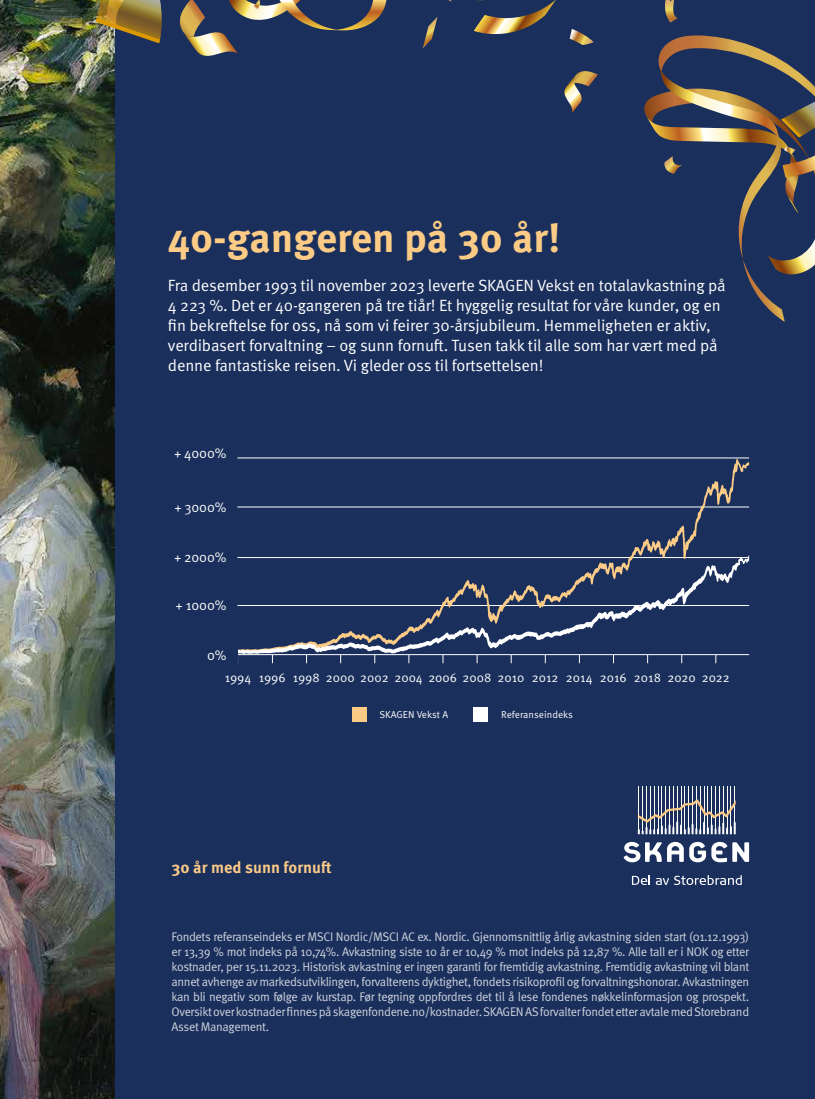
<style>
.page{position:relative;width:815px;height:1099px;background:#fff}
.page>*{position:absolute;margin:0;border:0;box-sizing:border-box;transform-origin:0 0}
.t1{font:700 40.88px "Meta Pro";color:#fccc87}
.t2{font:16.25px/20px "Meta Pro Norm";letter-spacing:-.01em;color:#fff}
.t3{font:700 16.25px "Meta Pro";color:#fccb88}
.t4{font:13.88px "Meta Pro Norm";letter-spacing:-.01em;color:#fff}
.t5{font:12.62px "Meta Pro Norm";color:#fff}
.t6{font:12.5px/15px "Meta Pro Norm";letter-spacing:-.03em;color:#fff;text-align:justify}
.t7{font:10px "Meta Pro Norm";color:#fff}
</style>
<div class="page">
<div style="left:1px;top:0;width:814px;height:1098px;background:#1a2f5c"></div>
<img style="left:0;top:0;width:115px;height:1098px">
<div style="left:352px;top:707px;width:15px;height:14px;background:#fccc87"></div>
<div style="left:474px;top:707px;width:14px;height:14px;background:#fff"></div>
<hr style="left:237px;top:458px;width:512px;height:1px;background:#fff">
<svg style="left:237px;top:459px;width:512px;height:95px"></svg>
<svg style="left:237px;top:554px;width:512px;height:109px"></svg>
<svg style="left:564px;top:71px;width:34px;height:42px"></svg>
<svg style="left:665px;top:0;width:13px;height:22px"></svg>
<svg style="left:423px;top:17px;width:15px;height:31px"></svg>
<svg style="left:180px;top:0;width:206px;height:56px"></svg>
<svg style="left:570px;top:29px;width:24px;height:16px"></svg>
<svg style="left:95px;top:0;width:67px;height:43px"></svg>
<svg style="left:644px;top:35px;width:171px;height:287px"></svg>
<svg style="left:474px;top:0;width:82px;height:35px"></svg>
<svg style="left:632px;top:875px;width:18px;height:10px"></svg>
<svg style="left:656px;top:875px;width:86px;height:10px"></svg>
<hr style="left:639px;top:785px;width:1px;height:48px;background:#fff">
<hr style="left:643px;top:785px;width:1px;height:48px;background:#fff">
<hr style="left:646px;top:785px;width:1px;height:48px;background:#fff">
<hr style="left:650px;top:785px;width:1px;height:48px;background:#fff">
<hr style="left:654px;top:785px;width:1px;height:48px;background:#fff">
<hr style="left:658px;top:785px;width:1px;height:48px;background:#fff">
<hr style="left:662px;top:785px;width:1px;height:48px;background:#fff">
<hr style="left:666px;top:785px;width:1px;height:48px;background:#fff">
<hr style="left:669px;top:785px;width:1px;height:48px;background:#fff">
<hr style="left:673px;top:785px;width:1px;height:48px;background:#fff">
<hr style="left:677px;top:785px;width:1px;height:48px;background:#fff">
<hr style="left:681px;top:785px;width:1px;height:48px;background:#fff">
<hr style="left:685px;top:785px;width:1px;height:48px;background:#fff">
<hr style="left:689px;top:785px;width:1px;height:48px;background:#fff">
<hr style="left:692px;top:785px;width:1px;height:48px;background:#fff">
<hr style="left:696px;top:785px;width:1px;height:48px;background:#fff">
<hr style="left:700px;top:785px;width:1px;height:48px;background:#fff">
<hr style="left:704px;top:785px;width:1px;height:48px;background:#fff">
<hr style="left:708px;top:785px;width:1px;height:48px;background:#fff">
<hr style="left:712px;top:785px;width:1px;height:48px;background:#fff">
<hr style="left:715px;top:785px;width:1px;height:48px;background:#fff">
<hr style="left:719px;top:785px;width:1px;height:48px;background:#fff">
<hr style="left:723px;top:785px;width:1px;height:48px;background:#fff">
<hr style="left:727px;top:785px;width:1px;height:48px;background:#fff">
<hr style="left:731px;top:785px;width:1px;height:48px;background:#fff">
<hr style="left:735px;top:785px;width:1px;height:48px;background:#fff">
<svg style="left:638px;top:799px;width:98px;height:35px"></svg>
<svg style="left:623px;top:841px;width:126px;height:21px"></svg>
<h1 class="t1" style="left:168px;top:206px;width:394px">40-gangeren på 30 år!</h1>
<p class="t2" style="left:168px;top:275px;width:559px">Fra desember 1993 til november 2023 leverte SKAGEN Vekst en totalavkastning på 4 223 %. Det er 40-gangeren på tre tiår! Et hyggelig resultat for våre kunder, og en fin bekreftelse for oss, nå som vi feirer 30-årsjubileum. Hemmeligheten er aktiv, verdibasert forvaltning – og sunn fornuft. Tusen takk til alle som har vært med på denne fantastiske reisen. Vi gleder oss til fortsettelsen!</p>
<p class="t4" style="left:174px;top:443px;width:54px">+ 4000%</p>
<p class="t4" style="left:174px;top:496px;width:54px">+ 3000%</p>
<p class="t4" style="left:174px;top:546px;width:54px">+ 2000%</p>
<p class="t4" style="left:176px;top:595px;width:52px">+ 1000%</p>
<p class="t4" style="left:207px;top:645px;width:21px">0%</p>
<p class="t5" style="left:225px;top:668px;width:507px">1994 1996 1998 2000 2002 2004 2006 2008 2010 2012 2014 2016 2018 2020 2022</p>
<p class="t7" style="left:380px;top:707px;width:70px">SKAGEN Vekst A</p>
<p class="t7" style="left:501px;top:707px;width:73px">Referanseindeks</p>
<h2 class="t3" style="left:172px;top:854px;width:162px">30 år med sunn fornuft</h2>
<p class="t6" style="left:172px;top:928px;width:579px">Fondets referanseindeks er MSCI Nordic/MSCI AC ex. Nordic. Gjennomsnittlig årlig avkastning siden start (01.12.1993) er 13,39 % mot indeks på 10,74%. Avkastning siste 10 år er 10,49 % mot indeks på 12,87 %. Alle tall er i NOK og etter kostnader, per 15.11.2023. Historisk avkastning er ingen garanti for fremtidig avkastning. Fremtidig avkastning vil blant annet avhenge av markedsutviklingen, forvalterens dyktighet, fondets risikoprofil og forvaltningshonorar. Avkastningen kan bli negativ som følge av kurstap. Før tegning oppfordres det til å lese fondenes nøkkelinformasjon og prospekt.<br>Oversikt over kostnader finnes på skagenfondene.no/kostnader. SKAGEN AS forvalter fondet etter avtale med Storebrand Asset Management.</p>
</div>
